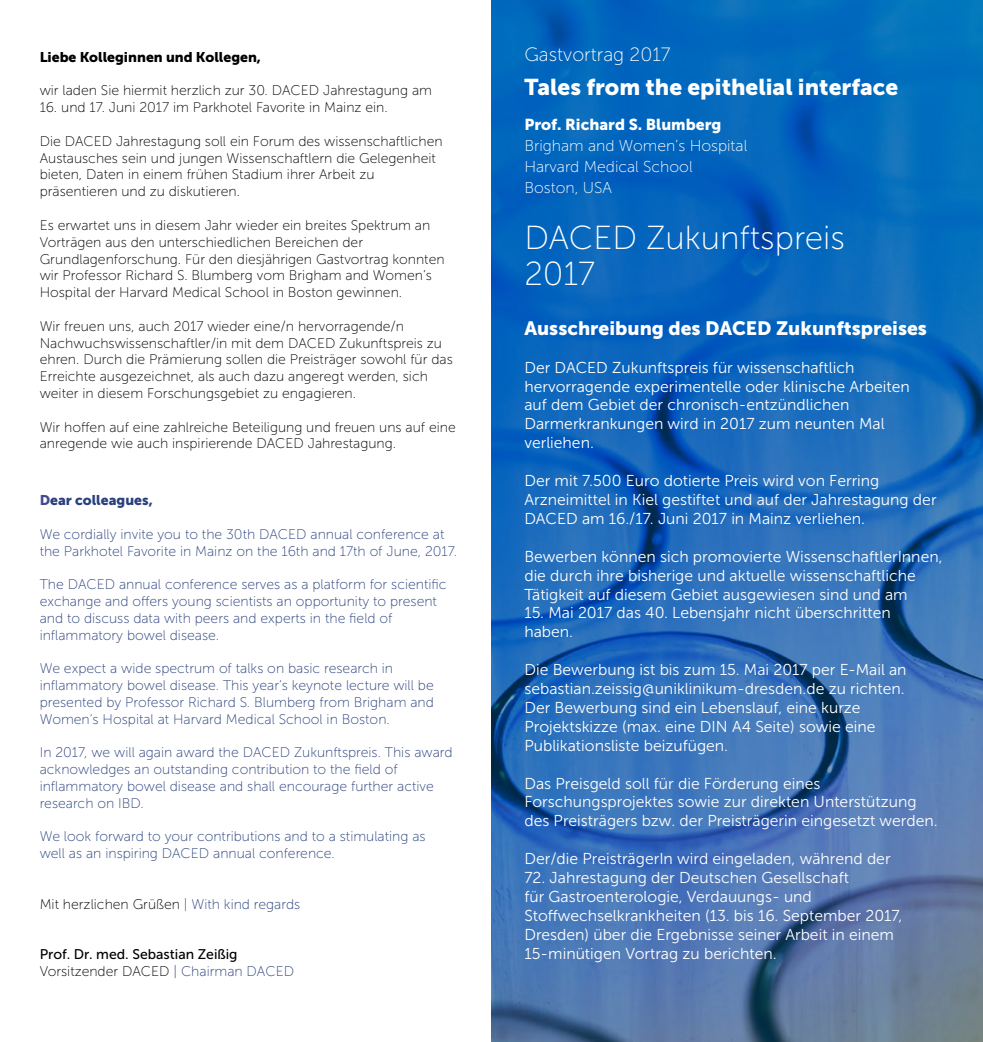
<style>
.page{position:relative;width:983px;height:1042px;background:#fff}
.page>*{position:absolute;margin:0;border:0;box-sizing:border-box;transform-origin:0 0}
.t1{font:33.25px/36.8px "Museo Sans 100";color:#fff}
.t2{font:22.75px "Museo Sans 900";color:#fff}
.t3{font:19.25px "Museo Sans 900";color:#fff}
.t4{font:19.25px "Museo Sans 100";color:#fff}
.t5{font:15.75px/18.9px "Museo Sans 300";color:#fff}
.t6{font:15.75px/21px "Museo Sans 100";color:#fff}
.t7{font:15.75px "Museo Sans 900";color:#fff}
.t8{font:14px/16.8px "Museo Sans 100";color:#000}
.t9{font:14px/16.8px "Museo Sans 100";color:#29407c}
.t10{font:14px "Museo Sans 900";color:#000}
.t11{font:14px "Museo Sans 500";color:#000}
.t12{font:14px "Museo Sans 900";color:#29407c}
.s1{color:#444991}
.s2{color:#29407c}
</style>
<div class="page">
<svg style="left:491px;top:0;width:491px;height:1042px;background:#246cb6"></svg>
<p class="t10" style="left:40px;top:49px;width:223px">Liebe Kolleginnen und Kollegen,</p>
<p class="t8" style="left:40px;top:82px;width:394px">wir laden Sie hiermit herzlich zur 30. DACED Jahrestagung am</p>
<p class="t8" style="left:40px;top:99px;width:349px">16. und 17. Juni 2017 im Parkhotel Favorite in Mainz ein.</p>
<p class="t8" style="left:40px;top:133px;width:404px">Die DACED Jahrestagung soll ein Forum des wissenschaftlichen Austausches sein und jungen Wissenschaftlern die Gelegenheit bieten, Daten in einem frühen Stadium ihrer Arbeit zu präsentieren und zu diskutieren.</p>
<p class="t8" style="left:40px;top:217px;width:406px">Es erwartet uns in diesem Jahr wieder ein breites Spektrum an Vorträgen aus den unterschiedlichen Bereichen der Grundlagenforschung. Für den diesjährigen Gastvortrag konnten wir Professor Richard S. Blumberg vom Brigham and Women’s Hospital der Harvard Medical School in Boston gewinnen.</p>
<p class="t8" style="left:40px;top:318px;width:414px">Wir freuen uns, auch 2017 wieder eine/n hervorragende/n Nachwuchswissenschaftler/in mit dem DACED Zukunftspreis zu ehren. Durch die Prämierung sollen die Preisträger sowohl für das Erreichte ausgezeichnet, als auch dazu angeregt werden, sich weiter in diesem Forschungsgebiet zu engagieren.</p>
<p class="t8" style="left:40px;top:418px;width:417px">Wir hoffen auf eine zahlreiche Beteiligung und freuen uns auf eine anregende wie auch inspirierende DACED Jahrestagung.</p>
<p class="t12" style="left:40px;top:492px;width:114px"><span class="s1">D</span>ear colleagues,</p>
<p class="t9" style="left:40px;top:526px;width:419px">We cordially invite you to the 30th DACED annual conference at the Parkhotel Favorite in Mainz on the 16th and 17th of June, 2017.</p>
<p class="t9" style="left:40px;top:576px;width:408px">The DACED annual conference serves as a platform for scientific exchange and offers young scientists an opportunity to present and to discuss data with peers and experts in the field of inflammatory bowel disease.</p>
<p class="t9" style="left:40px;top:660px;width:395px">We expect a wide spectrum of talks on basic research in inflammatory bowel disease. This year‘s keynote lecture will be presented by Professor Richard S. Blumberg from Brigham and Women‘s Hospital at Harvard Medical School in Boston.</p>
<p class="t9" style="left:40px;top:744px;width:414px">In 2017, we will again award the DACED Zukunftspreis. This award acknowledges an outstanding contribution to the field of inflammatory bowel disease and shall encourage further active research on IBD.</p>
<p class="t9" style="left:40px;top:828px;width:387px">We look forward to your contributions and to a stimulating as well as an inspiring DACED annual conference.</p>
<p class="t8" style="left:40px;top:895px;width:262px">Mit herzlichen Grüßen <span class="s2">| With kind regards</span></p>
<p class="t11" style="left:40px;top:946px;width:199px">Prof. Dr. med. Sebastian Zeißig</p>
<p class="t8" style="left:40px;top:962px;width:256px">Vorsitzender DACED <span class="s2">| Chairman DACED</span></p>
<p class="t4" style="left:524px;top:45px;width:148px">Gastvortrag 2017</p>
<h2 class="t2" style="left:524px;top:74px;width:375px">Tales from the epithelial interface</h2>
<p class="t7" style="left:524px;top:115px;width:198px">Prof. Richard S. Blumberg</p>
<p class="t6" style="left:524px;top:135px;width:224px">Brigham and Women’s Hospital<br>Harvard Medical School<br>Boston, USA</p>
<h1 class="t1" style="left:524px;top:219px;width:322px">DACED Zukunftspreis<br>2017</h1>
<p class="t3" style="left:524px;top:317px;width:404px">Ausschreibung des DACED Zukunftspreises</p>
<p class="t5" style="left:524px;top:358px;width:387px">Der DACED Zukunftspreis für wissenschaftlich hervorragende experimentelle oder klinische Arbeiten auf dem Gebiet der chronisch-entzündlichen Darmerkrankungen wird in 2017 zum neunten Mal verliehen.</p>
<p class="t5" style="left:524px;top:471px;width:413px">Der mit 7.500 Euro dotierte Preis wird von Ferring<br>Arzneimittel in Kiel gestiftet und auf der Jahrestagung der<br>DACED am 16./17. Juni 2017 in Mainz verliehen.</p>
<p class="t5" style="left:524px;top:547px;width:419px">Bewerben können sich promovierte WissenschaftlerInnen, die durch ihre bisherige und aktuelle wissenschaftliche<br>Tätigkeit auf diesem Gebiet ausgewiesen sind und am</p>
<p class="t5" style="left:524px;top:604px;width:368px">15. Mai 2017 das 40. Lebensjahr nicht überschritten haben.</p>
<p class="t5" style="left:524px;top:660px;width:383px">Die Bewerbung ist bis zum 15. Mai 2017 per E-Mail an sebastian.zeissig@uniklinikum-dresden.de zu richten.<br>Der Bewerbung sind ein Lebenslauf, eine kurze Projektskizze (max. eine DIN A4 Seite) sowie eine Publikationsliste beizufügen.</p>
<p class="t5" style="left:524px;top:774px;width:415px">Das Preisgeld soll für die Förderung eines<br>Forschungsprojektes sowie zur direkten Unterstützung des Preisträgers bzw. der Preisträgerin eingesetzt werden.</p>
<p class="t5" style="left:524px;top:849px;width:367px">Der/die PreisträgerIn wird eingeladen, während der</p>
<p class="t5" style="left:524px;top:868px;width:379px">72. Jahrestagung der Deutschen Gesellschaft<br>für Gastroenterologie, Verdauungs- und Stoffwechselkrankheiten (13. bis 16. September 2017, Dresden) über die Ergebnisse seiner Arbeit in einem 15-minütigen Vortrag zu berichten.</p>
</div>
